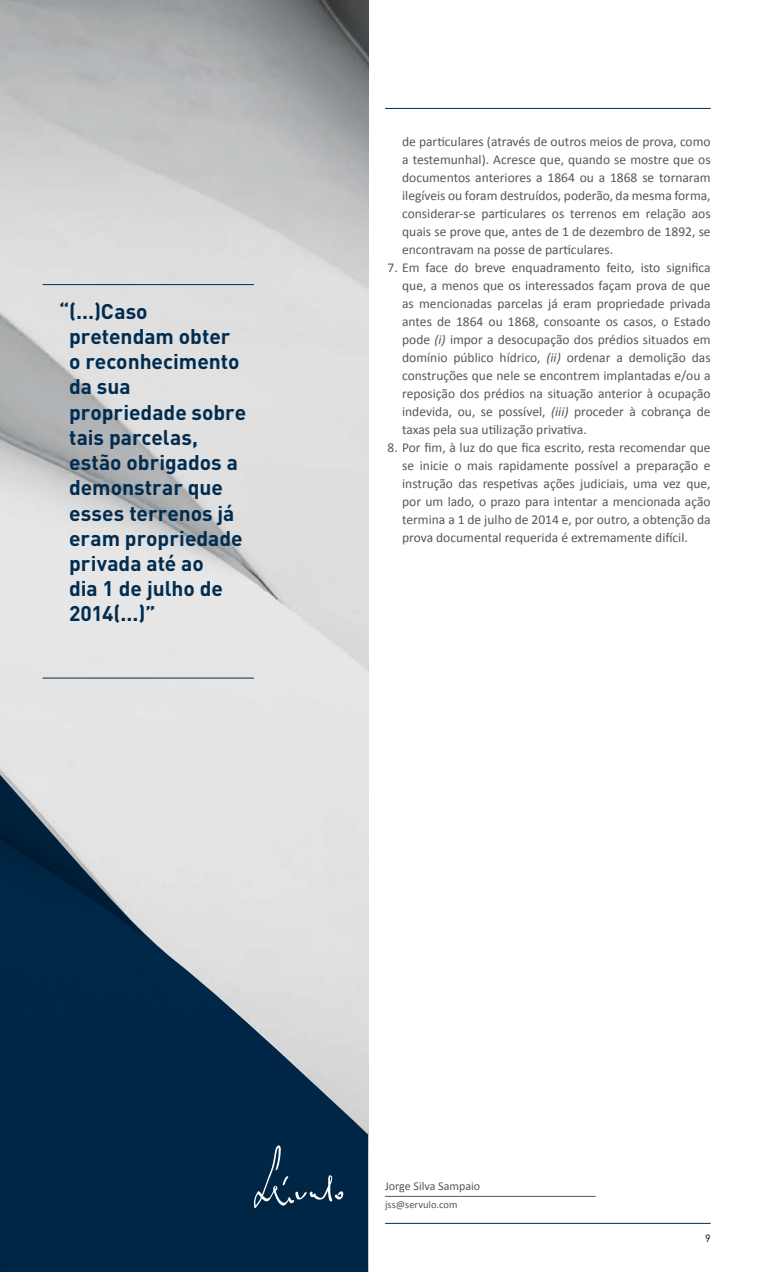
<style>
.page{position:relative;width:766px;height:1272px;background:#fff}
.page>*{position:absolute;margin:0;border:0;box-sizing:border-box;transform-origin:0 0}
.t1{font:700 21px/25.2px "DIN Pro";color:#002c50}
.t2{font:13.5px/18px "Calibri";color:#575756;text-align:justify}
.t3{font:12px "Calibri";color:#575756}
.t4{font:10.5px "Calibri";color:#575756}
.t5{font:10.5px "DIN Pro";color:#000}
.s1{font-style:italic}
</style>
<div class="page">
<hr style="left:385px;top:1222px;width:325px;height:1px;background:#002c50">
<hr style="left:385px;top:108px;width:325px;height:1px;background:#002c50">
<img style="left:0;top:0;width:368px;height:545px">
<svg style="left:0;top:545px;width:368px;height:726px;background:#8494a1"></svg>
<svg style="left:253px;top:1145px;width:90px;height:63px;background:#163957"></svg>
<hr style="left:385px;top:1195px;width:210px;height:1px;background:#575756">
<hr style="left:43px;top:677px;width:211px;height:1px;background:#002c50">
<hr style="left:43px;top:284px;width:211px;height:1px;background:#002c50">
<h1 class="t1" style="left:69px;top:298px;width:178px;text-indent:-10px">“(...)Caso pretendam obter o reconhecimento da sua propriedade sobre tais parcelas, estão obrigados a demonstrar que esses terrenos já eram propriedade privada até ao<br>dia 1 de julho de<br>2014(...)”</h1>
<p class="t2" style="left:402px;top:131px;width:310px">de particulares (através de outros meios de prova, como a testemunhal). Acresce que, quando se mostre que os documentos anteriores a 1864 ou a 1868 se tornaram ilegíveis ou foram destruídos, poderão, da mesma forma, considerar-se particulares os terrenos em relação aos quais se prove que, antes de 1 de dezembro de 1892, se encontravam na posse de particulares.</p>
<p class="t2" style="left:402px;top:257px;width:310px;text-indent:-14px">7. Em face do breve enquadramento feito, isto significa que, a menos que os interessados façam prova de que as mencionadas parcelas já eram propriedade privada antes de 1864 ou 1868, consoante os casos, o Estado pode <span class="s1">(i)</span> impor a desocupação dos prédios situados em domínio público hídrico, <span class="s1">(ii)</span> ordenar a demolição das construções que nele se encontrem implantadas e/ou a reposição dos prédios na situação anterior à ocupação indevida, ou, se possível, <span class="s1">(iii)</span> proceder à cobrança de taxas pela sua utilização privativa.</p>
<p class="t2" style="left:402px;top:437px;width:310px;text-indent:-14px">8. Por fim, à luz do que fica escrito, resta recomendar que se inicie o mais rapidamente possível a preparação e instrução das respetivas ações judiciais, uma vez que, por um lado, o prazo para intentar a mencionada ação termina a 1 de julho de 2014 e, por outro, a obtenção da prova documental requerida é extremamente difícil.</p>
<p class="t3" style="left:385px;top:1178px;width:97px">Jorge Silva Sampaio</p>
<p class="t4" style="left:385px;top:1198px;width:74px">jss@servulo.com</p>
<p class="t5" style="left:705px;top:1230px;width:7px">9</p>
</div>
